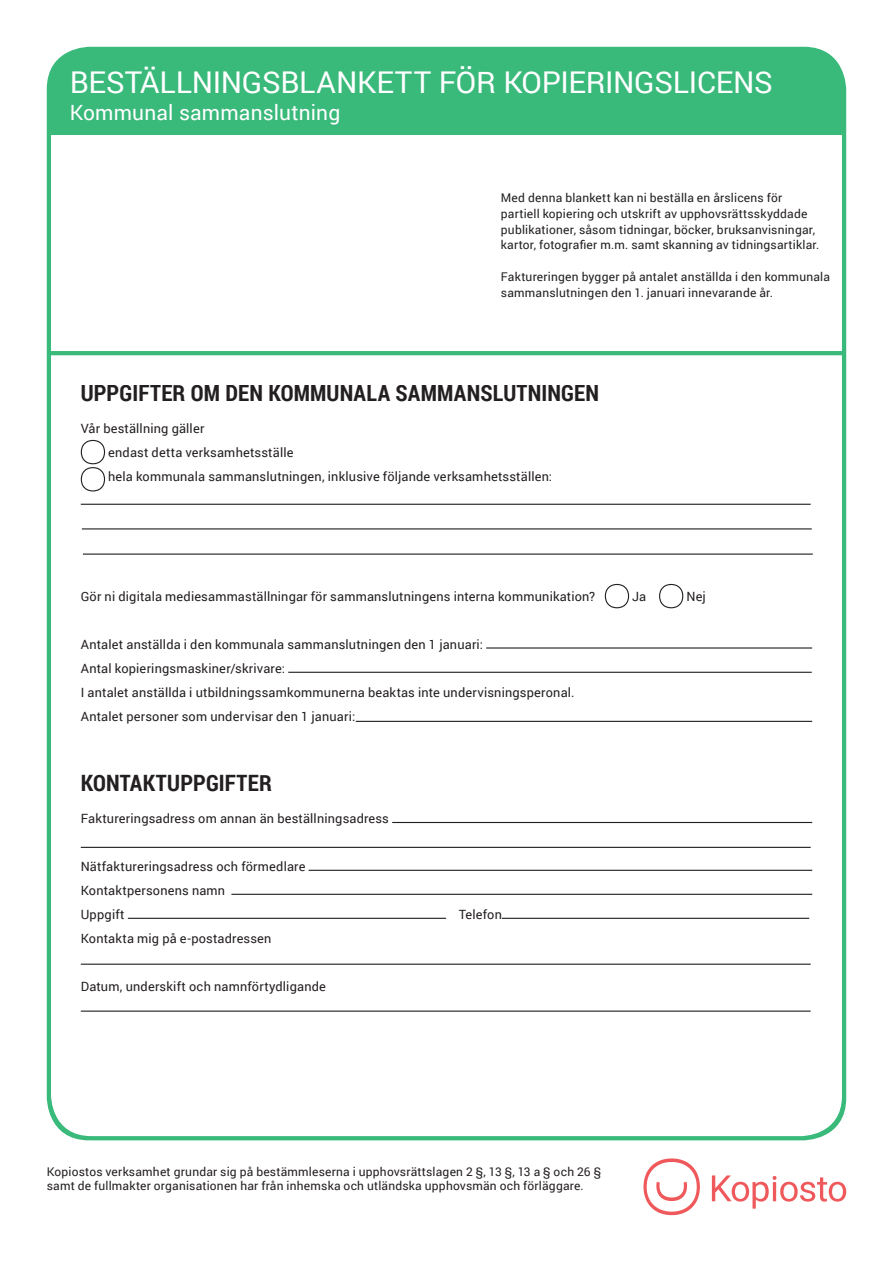
<style>
.page{position:relative;width:893px;height:1263px;background:#fff}
.page>*{position:absolute;margin:0;border:0;box-sizing:border-box;transform-origin:0 0}
.t1{font:30px "Roboto";letter-spacing:-.01em;color:#fff}
.t2{font:700 22.5px "Roboto Condensed";letter-spacing:.01em;color:#231f20}
.t3{font:21px "Roboto";letter-spacing:.005em;color:#fff}
.t4{font:12.75px/24px "Roboto";letter-spacing:.015em;color:#231f20}
.Ohjetekstit{font:12px/15.8px "Roboto";letter-spacing:.015em;color:#231f20}
</style>
<div class="page">
<div style="left:47px;top:47px;width:799px;height:1093px;background:#39b97a;border-radius:43px"></div>
<div style="left:51px;top:355px;width:791px;height:781px;background:#fff"></div>
<div style="left:51px;top:135px;width:791px;height:216px;background:#fff"></div>
<svg style="left:643px;top:1158px;width:57px;height:57px"></svg>
<svg style="left:712px;top:1175px;width:134px;height:33px"></svg>
<svg style="left:80px;top:439px;width:26px;height:53px"></svg>
<hr style="left:81px;top:504px;width:730px;height:1px;background:#231f20">
<svg style="left:604px;top:583px;width:26px;height:26px"></svg>
<svg style="left:658px;top:583px;width:26px;height:26px"></svg>
<hr style="left:288px;top:672px;width:524px;height:1px;background:#231f20">
<hr style="left:392px;top:822px;width:420px;height:1px;background:#231f20">
<hr style="left:81px;top:847px;width:730px;height:1px;background:#231f20">
<hr style="left:309px;top:870px;width:503px;height:1px;background:#231f20">
<hr style="left:231px;top:894px;width:581px;height:1px;background:#231f20">
<hr style="left:128px;top:918px;width:318px;height:1px;background:#231f20">
<hr style="left:502px;top:918px;width:307px;height:1px;background:#231f20">
<hr style="left:81px;top:964px;width:730px;height:1px;background:#231f20">
<hr style="left:81px;top:1010px;width:730px;height:2px;background:#231f20">
<hr style="left:83px;top:553px;width:730px;height:2px;background:#231f20">
<hr style="left:82px;top:528px;width:730px;height:1px;background:#231f20">
<hr style="left:486px;top:647px;width:326px;height:1px;background:#231f20">
<hr style="left:356px;top:721px;width:456px;height:1px;background:#231f20">
<p class="t1" style="left:70px;top:61px;width:705px">BESTÄLLNINGSBLANKETT FÖR KOPIERINGSLICENS</p>
<p class="t3" style="left:70px;top:98px;width:272px">Kommunal sammanslutning</p>
<p class="Ohjetekstit" style="left:501px;top:189px;width:320px">Med denna blankett kan ni beställa en årslicens för partiell kopiering och utskrift av upphovsrättsskyddade publikationer, såsom tidningar, böcker, bruksanvisningar, kartor, fotografier m.m. samt skanning av tidningsartiklar.</p>
<p class="Ohjetekstit" style="left:501px;top:268px;width:331px">Faktureringen bygger på antalet anställda i den kommunala sammanslutningen den 1. januari innevarande år.</p>
<h2 class="t2" style="left:81px;top:377px;width:520px">UPPGIFTER OM DEN KOMMUNALA SAMMANSLUTNINGEN</h2>
<p class="t4" style="left:108px;top:416px;width:445px;text-indent:-27px">Vår beställning gäller<br>endast detta verksamhetsställe<br>hela kommunala sammanslutningen, inklusive följande verksamhetsställen:</p>
<p class="t4" style="left:81px;top:584px;width:516px">Gör ni digitala mediesammaställningar för sammanslutningens interna kommunikation?</p>
<p class="t4" style="left:632px;top:584px;width:16px">Ja</p>
<p class="t4" style="left:686px;top:584px;width:21px">Nej</p>
<p class="t4" style="left:81px;top:632px;width:495px">Antalet anställda i den kommunala sammanslutningen den 1 januari:<br>Antal kopieringsmaskiner/skrivare:<br>I antalet anställda i utbildningssamkommunerna beaktas inte undervisningsperonal.<br>Antalet personer som undervisar den 1 januari:</p>
<h2 class="t2" style="left:81px;top:767px;width:193px">KONTAKTUPPGIFTER</h2>
<p class="t4" style="left:81px;top:806px;width:310px">Faktureringsadress om annan än beställningsadress</p>
<p class="t4" style="left:81px;top:854px;width:226px">Nätfaktureringsadress och förmedlare<br>Kontaktpersonens namn<br>Uppgift</p>
<p class="t4" style="left:81px;top:926px;width:192px">Kontakta mig på e-postadressen</p>
<p class="t4" style="left:81px;top:974px;width:247px">Datum, underskift och namnförtydligande</p>
<p class="t4" style="left:459px;top:902px;width:45px">Telefon</p>
<p class="Ohjetekstit" style="left:47px;top:1164px;width:556px;line-height:14.2px">Kopiostos verksamhet grundar sig på bestämmleserna i upphovsrättslagen 2 §, 13 §, 13 a § och 26 § samt de fullmakter organisationen har från inhemska och utländska upphovsmän och förläggare.</p>
</div>
